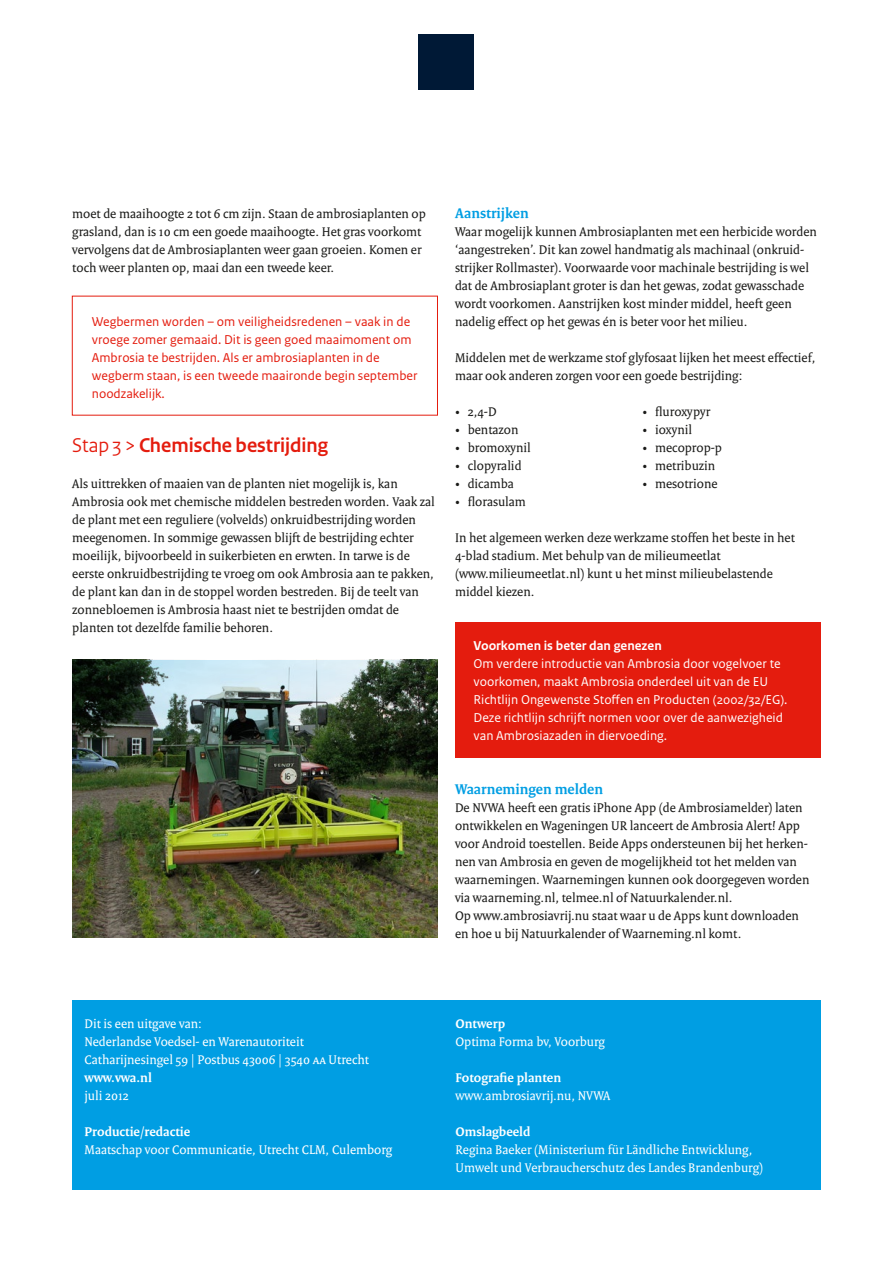
<style>
.page{position:relative;width:893px;height:1263px;background:#fff}
.page>*{position:absolute;margin:0;border:0;box-sizing:border-box;transform-origin:0 0}
.t1{font:700 21px "Rijksoverheid Sans Heading";color:#e41c0e}
.t2{font:700 15px "Rijksoverheid Serif";color:#009ee3}
.t3{font:13.5px/18px "Rijksoverheid Serif";color:#1a1a18}
.t4{font:13.5px/18px "Rijksoverheid Serif";color:#fff}
.t5{font:13.5px/18px "Rijksoverheid Sans Text";color:#fff}
.t6{font:13.5px/18px "Rijksoverheid Sans Text";color:#e41c0e}
.t7{font:700 13.5px "Rijksoverheid Serif";color:#fff}
.t8{font:700 13.5px "Rijksoverheid Sans Text";color:#fff}
.s1{font-weight:400}
</style>
<div class="page">
<div style="left:72px;top:1000px;width:749px;height:190px;background:#009ee3"></div>
<div style="left:419px;top:34px;width:55px;height:55px;background:#001936"></div>
<div style="left:455px;top:622px;width:365px;height:136px;background:#e41c0e"></div>
<img style="left:72px;top:660px;width:366px;height:278px">
<p class="t3" style="left:72px;top:204px;width:355px">moet de maaihoogte 2 tot 6 cm zijn. Staan de ambrosiaplanten op grasland, dan is 10 cm een goede maaihoogte. Het gras voorkomt vervolgens dat de Ambrosiaplanten weer gaan groeien. Komen er toch weer planten op, maai dan een tweede keer.</p>
<p class="t6" style="left:92px;top:313px;width:327px">Wegbermen worden – om veiligheidsredenen – vaak in de vroege zomer gemaaid. Dit is geen goed maaimoment om Ambrosia te bestrijden. Als er ambrosiaplanten in de wegberm staan, is een tweede maaironde begin september noodzakelijk.</p>
<h1 class="t1" style="left:72px;top:433px;width:257px"><span class="s1">Stap 3 &gt;</span> Chemische bestrijding</h1>
<p class="t3" style="left:72px;top:474px;width:364px">Als uittrekken of maaien van de planten niet mogelijk is, kan Ambrosia ook met chemische middelen bestreden worden. Vaak zal de plant met een reguliere (volvelds) onkruidbestrijding worden meegenomen. In sommige gewassen blijft de bestrijding echter moeilijk, bijvoorbeeld in suikerbieten en erwten. In tarwe is de eerste onkruidbestrijding te vroeg om ook Ambrosia aan te pakken, de plant kan dan in de stoppel worden bestreden. Bij de teelt van zonnebloemen is Ambrosia haast niet te bestrijden omdat de planten tot dezelfde familie behoren.</p>
<p class="t2" style="left:455px;top:204px;width:75px">Aanstrijken</p>
<p class="t3" style="left:455px;top:222px;width:363px">Waar mogelijk kunnen Ambrosiaplanten met een herbicide worden ‘aangestreken’. Dit kan zowel handmatig als machinaal (onkruid&shy;strijker Rollmaster). Voorwaarde voor machinale bestrijding is wel dat de Ambrosiaplant groter is dan het gewas, zodat gewasschade wordt voorkomen. Aanstrijken kost minder middel, heeft geen nadelig effect op het gewas én is beter voor het milieu.</p>
<p class="t3" style="left:455px;top:348px;width:362px">Middelen met de werkzame stof glyfosaat lijken het meest effectief, maar ook anderen zorgen voor een goede bestrijding:</p>
<p class="t3" style="left:455px;top:402px;width:43px">• 2,4-D</p>
<p class="t3" style="left:455px;top:420px;width:65px">• bentazon</p>
<p class="t3" style="left:455px;top:438px;width:77px">• bromoxynil</p>
<p class="t3" style="left:455px;top:456px;width:68px">• clopyralid</p>
<p class="t3" style="left:455px;top:474px;width:60px">• dicamba</p>
<p class="t3" style="left:455px;top:492px;width:72px">• florasulam</p>
<p class="t3" style="left:642px;top:402px;width:69px">• fluroxypyr</p>
<p class="t3" style="left:642px;top:420px;width:51px">• ioxynil</p>
<p class="t3" style="left:642px;top:438px;width:81px">• mecoprop-p</p>
<p class="t3" style="left:642px;top:456px;width:74px">• metribuzin</p>
<p class="t3" style="left:642px;top:474px;width:77px">• mesotrione</p>
<p class="t3" style="left:455px;top:528px;width:341px">In het algemeen werken deze werkzame stoffen het beste in het 4-blad stadium. Met behulp van de milieumeetlat (www.milieumeetlat.nl) kunt u het minst milieubelastende middel kiezen.</p>
<p class="t8" style="left:474px;top:638px;width:190px">Voorkomen is beter dan genezen</p>
<p class="t5" style="left:474px;top:655px;width:316px">Om verdere introductie van Ambrosia door vogelvoer te voorkomen, maakt Ambrosia onderdeel uit van de EU Richtlijn Ongewenste Stoffen en Producten (2002/32/EG).<br>Deze richtlijn schrijft normen voor over de aanwezigheid van Ambrosiazaden in diervoeding.</p>
<p class="t2" style="left:455px;top:780px;width:150px">Waarnemingen melden</p>
<p class="t3" style="left:455px;top:798px;width:356px">De NVWA heeft een gratis iPhone App (de Ambrosiamelder) laten ontwikkelen en Wageningen UR lanceert de Ambrosia Alert! App voor Android toestellen. Beide Apps ondersteunen bij het herken&shy;nen van Ambrosia en geven de mogelijkheid tot het melden van waarnemingen. Waarnemingen kunnen ook doorgegeven worden via waarneming.nl, telmee.nl of Natuurkalender.nl.<br>Op www.ambrosiavrij.nu staat waar u de Apps kunt downloaden en hoe u bij Natuurkalender of Waarneming.nl komt.</p>
<p class="t4" style="left:85px;top:1014px;width:286px">Dit is een uitgave van:<br>Nederlandse Voedsel- en Warenautoriteit<br>Catharijnesingel 59 | Postbus 43006 | 3540 aa Utrecht</p>
<p class="t7" style="left:85px;top:1069px;width:69px">www.vwa.nl</p>
<p class="t4" style="left:85px;top:1086px;width:46px">juli 2012</p>
<p class="t7" style="left:85px;top:1123px;width:107px">Productie/redactie</p>
<p class="t4" style="left:85px;top:1140px;width:309px">Maatschap voor Communicatie, Utrecht CLM, Culemborg</p>
<p class="t7" style="left:455px;top:1015px;width:51px">Ontwerp</p>
<p class="t4" style="left:455px;top:1032px;width:151px">Optima Forma bv, Voorburg</p>
<p class="t7" style="left:455px;top:1069px;width:107px">Fotografie planten</p>
<p class="t4" style="left:455px;top:1086px;width:157px">www.ambrosiavrij.nu, NVWA</p>
<p class="t7" style="left:455px;top:1123px;width:77px">Omslagbeeld</p>
<p class="t4" style="left:455px;top:1140px;width:309px">Regina Baeker (Ministerium für Ländliche Entwicklung,<br>Umwelt und Verbraucherschutz des Landes Brandenburg)</p>
</div>
